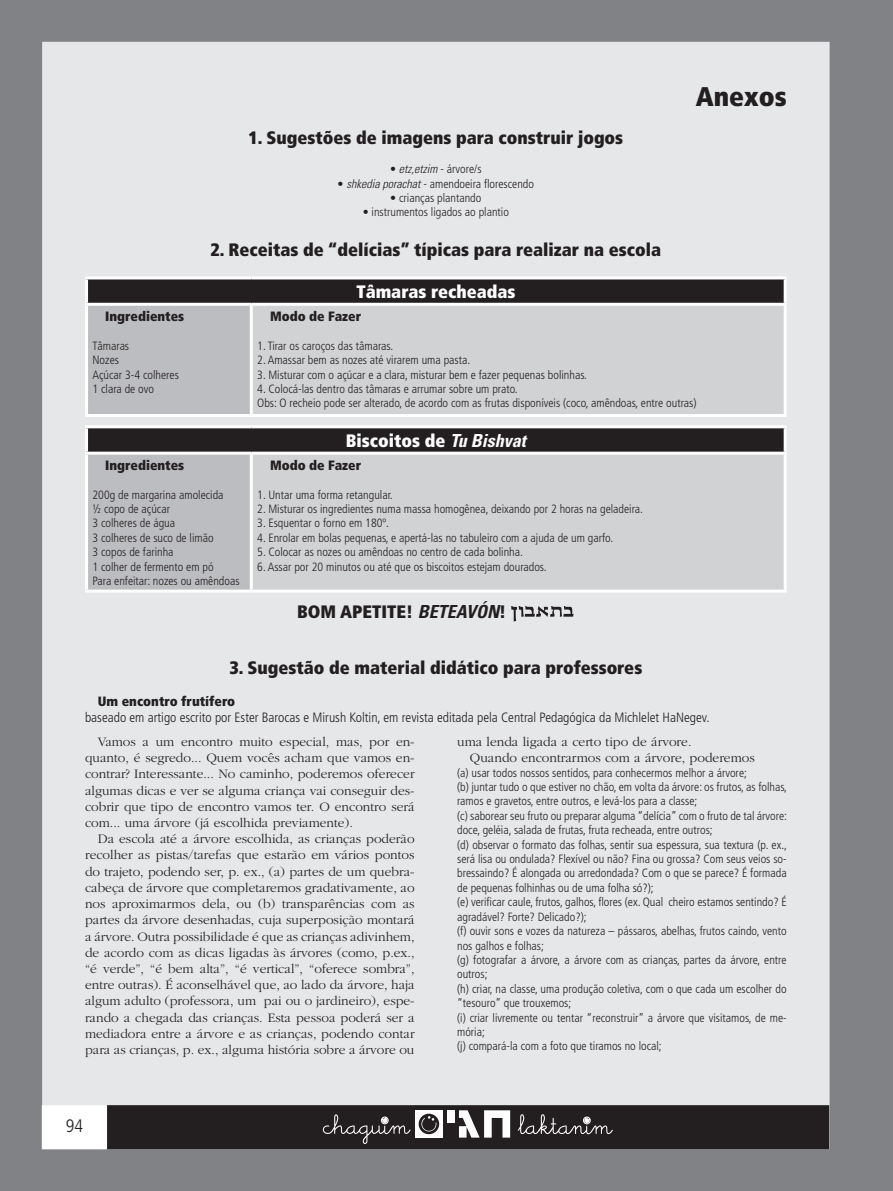
<style>
.page{position:relative;width:893px;height:1191px;background:#fff}
.page>*{position:absolute;margin:0;border:0;box-sizing:border-box;transform-origin:0 0}
.t1{font:900 condensed 27px "Frutiger";color:#231f20}
.t2{font:900 condensed 18px "Frutiger";color:#231f20}
.t3{font:900 condensed 18px "Frutiger";color:#fff}
.t4{font:300 condensed 18px "Frutiger";color:#231f20}
.t5{font:300 13.5px/16.2px "Garamond";color:#231f20;text-align:justify}
.t6{font:300 condensed 13.5px "Frutiger";color:#231f20}
.t7{font:900 condensed 13.5px "Frutiger";color:#231f20}
.t8{font:300 condensed 12px/14.4px "Frutiger";color:#231f20}
.s1{font-family:"Univers";font-style:italic}
.s2{font-family:"Univers";font-weight:700;font-style:italic}
</style>
<div class="page">
<div style="left:0;top:0;width:892px;height:1191px;background:#808285"></div>
<div style="left:43px;top:43px;width:786px;height:1105px;background:#e6e7e9"></div>
<div style="left:107px;top:1106px;width:721px;height:42px;background:#231f20"></div>
<div style="left:106px;top:1105px;width:723px;height:44px;border:2px solid #231f20"></div>
<div style="left:43px;top:1106px;width:63px;height:42px;background:#fff"></div>
<div style="left:42px;top:1105px;width:65px;height:44px;border:2px solid #fff"></div>
<div style="left:415px;top:1110px;width:28px;height:27px;background:#fff"></div>
<div style="left:447px;top:1110px;width:8px;height:12px;background:#fff"></div>
<svg style="left:459px;top:1110px;width:51px;height:27px"></svg>
<svg style="left:419px;top:1113px;width:20px;height:21px"></svg>
<svg style="left:421px;top:1116px;width:15px;height:15px"></svg>
<svg style="left:323px;top:1114px;width:88px;height:30px"></svg>
<svg style="left:518px;top:1114px;width:95px;height:20px"></svg>
<svg style="left:892px;top:0;width:1px;height:1191px"></svg>
<div style="left:87px;top:278px;width:698px;height:26px;background:#231f20"></div>
<div style="left:87px;top:304px;width:164px;height:111px;background:#bcbdc0"></div>
<div style="left:251px;top:304px;width:534px;height:111px;background:#d1d2d4"></div>
<hr style="left:85px;top:276px;width:166px;height:3px;background:#fff">
<hr style="left:85px;top:279px;width:3px;height:24px;background:#fff">
<hr style="left:251px;top:276px;width:536px;height:3px;background:#fff">
<hr style="left:784px;top:279px;width:3px;height:24px;background:#fff">
<hr style="left:85px;top:303px;width:166px;height:3px;background:#fff">
<hr style="left:85px;top:306px;width:3px;height:108px;background:#fff">
<hr style="left:251px;top:303px;width:536px;height:3px;background:#fff">
<hr style="left:250px;top:306px;width:3px;height:108px;background:#fff">
<hr style="left:784px;top:306px;width:3px;height:108px;background:#fff">
<hr style="left:85px;top:414px;width:166px;height:3px;background:#fff">
<hr style="left:251px;top:414px;width:536px;height:3px;background:#fff">
<div style="left:87px;top:427px;width:698px;height:26px;background:#231f20"></div>
<div style="left:87px;top:453px;width:164px;height:138px;background:#bcbdc0"></div>
<div style="left:251px;top:453px;width:534px;height:138px;background:#d1d2d4"></div>
<hr style="left:85px;top:425px;width:166px;height:3px;background:#fff">
<hr style="left:85px;top:428px;width:3px;height:23px;background:#fff">
<hr style="left:251px;top:425px;width:536px;height:3px;background:#fff">
<hr style="left:784px;top:428px;width:3px;height:23px;background:#fff">
<hr style="left:85px;top:451px;width:166px;height:3px;background:#fff">
<hr style="left:85px;top:454px;width:3px;height:135px;background:#fff">
<hr style="left:251px;top:451px;width:536px;height:3px;background:#fff">
<hr style="left:250px;top:454px;width:3px;height:135px;background:#fff">
<hr style="left:784px;top:454px;width:3px;height:135px;background:#fff">
<hr style="left:85px;top:589px;width:166px;height:3px;background:#fff">
<hr style="left:251px;top:589px;width:536px;height:3px;background:#fff">
<svg style="left:511px;top:606px;width:63px;height:15px"></svg>
<p class="t7" style="left:105px;top:308px;width:80px">Ingredientes</p>
<p class="t8" style="left:93px;top:338px;width:88px">Tâmaras<br>Nozes<br>Açúcar 3-4 colheres<br>1 clara de ovo</p>
<h2 class="t2" style="left:248px;top:127px;width:376px">1. Sugestões de imagens para construir jogos</h2>
<p class="t8" style="left:390px;top:162px;width:93px">• <span class="s1">etz,etzim</span> - árvore/s</p>
<p class="t8" style="left:338px;top:176px;width:198px">• <span class="s1">shkedia porachat</span> - amendoeira florescendo</p>
<p class="t8" style="left:390px;top:191px;width:93px">• crianças plantando</p>
<p class="t8" style="left:363px;top:205px;width:148px">• instrumentos ligados ao plantio</p>
<h2 class="t2" style="left:211px;top:239px;width:452px">2. Receitas de “delícias” típicas para realizar na escola</h2>
<h2 class="t3" style="left:356px;top:281px;width:160px">Tâmaras recheadas</h2>
<h1 class="t1" style="left:696px;top:81px;width:92px">Anexos</h1>
<p class="t7" style="left:270px;top:308px;width:93px">Modo de Fazer</p>
<p class="t8" style="left:257px;top:338px;width:137px">1. Tirar os caroços das tâmaras.</p>
<p class="t8" style="left:257px;top:353px;width:215px">2. Amassar bem as nozes até virarem uma pasta.</p>
<p class="t8" style="left:257px;top:367px;width:331px">3. Misturar com o açúcar e a clara, misturar bem e fazer pequenas bolinhas.</p>
<p class="t8" style="left:257px;top:382px;width:441px">4. Colocá-las dentro das tâmaras e arrumar sobre um prato.<br>Obs: O recheio pode ser alterado, de acordo com as frutas disponíveis (coco, amêndoas, entre outras)</p>
<h2 class="t3" style="left:346px;top:430px;width:181px">Biscoitos de <span class="s2">Tu Bishvat</span></h2>
<p class="t7" style="left:105px;top:457px;width:80px">Ingredientes</p>
<p class="t8" style="left:93px;top:487px;width:149px">200g de margarina amolecida<br>½ copo de açúcar<br>3 colheres de água<br>3 colheres de suco de limão<br>3 copos de farinha<br>1 colher de fermento em pó<br>Para enfeitar: nozes ou amêndoas</p>
<p class="t7" style="left:270px;top:457px;width:93px">Modo de Fazer</p>
<p class="t8" style="left:257px;top:487px;width:137px">1. Untar uma forma retangular.</p>
<p class="t8" style="left:257px;top:502px;width:387px">2. Misturar os ingredientes numa massa homogênea, deixando por 2 horas na geladeira.</p>
<p class="t8" style="left:257px;top:516px;width:133px">3. Esquentar o forno em 180º.</p>
<p class="t8" style="left:257px;top:531px;width:357px">4. Enrolar em bolas pequenas, e apertá-las no tabuleiro com a ajuda de um garfo.</p>
<p class="t8" style="left:257px;top:545px;width:267px">5. Colocar as nozes ou amêndoas no centro de cada bolinha.</p>
<p class="t8" style="left:257px;top:559px;width:291px">6. Assar por 20 minutos ou até que os biscoitos estejam dourados.</p>
<h2 class="t2" style="left:297px;top:601px;width:210px">BOM APETITE! <span class="s2">BETEAVÓN</span>!</h2>
<h2 class="t2" style="left:229px;top:656px;width:414px">3. Sugestão de material didático para professores</h2>
<p class="t7" style="left:98px;top:693px;width:139px">Um encontro frutífero</p>
<p class="t6" style="left:85px;top:710px;width:626px">baseado em artigo escrito por Ester Barocas e Mirush Koltin, em revista editada pela Central Pedagógica da Michlelet HaNegev.</p>
<p class="t5" style="left:85px;top:734px;width:331px;text-indent:13px">Vamos a um encontro muito especial, mas, por en&shy;quanto, é segredo... Quem vocês acham que vamos en&shy;contrar? Interessante... No caminho, poderemos oferecer algumas dicas e ver se alguma criança vai conseguir des&shy;cobrir que tipo de encontro vamos ter. O encontro será com... uma árvore (já escolhida previamente).</p>
<p class="t5" style="left:85px;top:831px;width:331px;text-indent:13px">Da escola até a árvore escolhida, as crianças poderão recolher as pistas/tarefas que estarão em vários pontos do trajeto, podendo ser, p. ex., (a) partes de um quebra&shy;cabeça de árvore que completaremos gradativamente, ao nos aproximarmos dela, ou (b) transparências com as partes da árvore desenhadas, cuja superposição montará a árvore. Outra possibilidade é que as crianças adivinhem, de acordo com as dicas ligadas às árvores (como, p.ex., “é verde”, “é bem alta”, “é vertical”, “oferece sombra”, entre outras). É aconselhável que, ao lado da árvore, haja algum adulto (professora, um pai ou o jardineiro), espe&shy;rando a chegada das crianças. Esta pessoa poderá ser a mediadora entre a árvore e as crianças, podendo contar para as crianças, p. ex., alguma história sobre a árvore ou</p>
<h2 class="t4" style="left:66px;top:1115px;width:19px">94</h2>
<p class="t5" style="left:470px;top:734px;width:286px;text-indent:-13px">uma lenda ligada a certo tipo de árvore.<br>Quando encontrarmos com a árvore, poderemos</p>
<p class="t8" style="left:457px;top:765px;width:331px">(a) usar todos nossos sentidos, para conhecermos melhor a árvore;<br>(b) juntar tudo o que estiver no chão, em volta da árvore: os frutos, as folhas, ramos e gravetos, entre outros, e levá-los para a classe;<br>(c) saborear seu fruto ou preparar alguma “delícia” com o fruto de tal árvore: doce, geléia, salada de frutas, fruta recheada, entre outros;<br>(d) observar o formato das folhas, sentir sua espessura, sua textura (p. ex., será lisa ou ondulada? Flexível ou não? Fina ou grossa? Com seus veios so&shy;bressaindo? É alongada ou arredondada? Com o que se parece? É formada de pequenas folhinhas ou de uma folha só?);<br>(e) verificar caule, frutos, galhos, flores (ex. Qual cheiro estamos sentindo? É agradável? Forte? Delicado?);<br>(f) ouvir sons e vozes da natureza – pássaros, abelhas, frutos caindo, vento nos galhos e folhas;<br>(g) fotografar a árvore, a árvore com as crianças, partes da árvore, entre outros;<br>(h) criar, na classe, uma produção coletiva, com o que cada um escolher do “tesouro” que trouxemos;<br>(i) criar livremente ou tentar “reconstruir” a árvore que visitamos, de me&shy;mória;<br>(j) compará-la com a foto que tiramos no local;</p>
</div>
